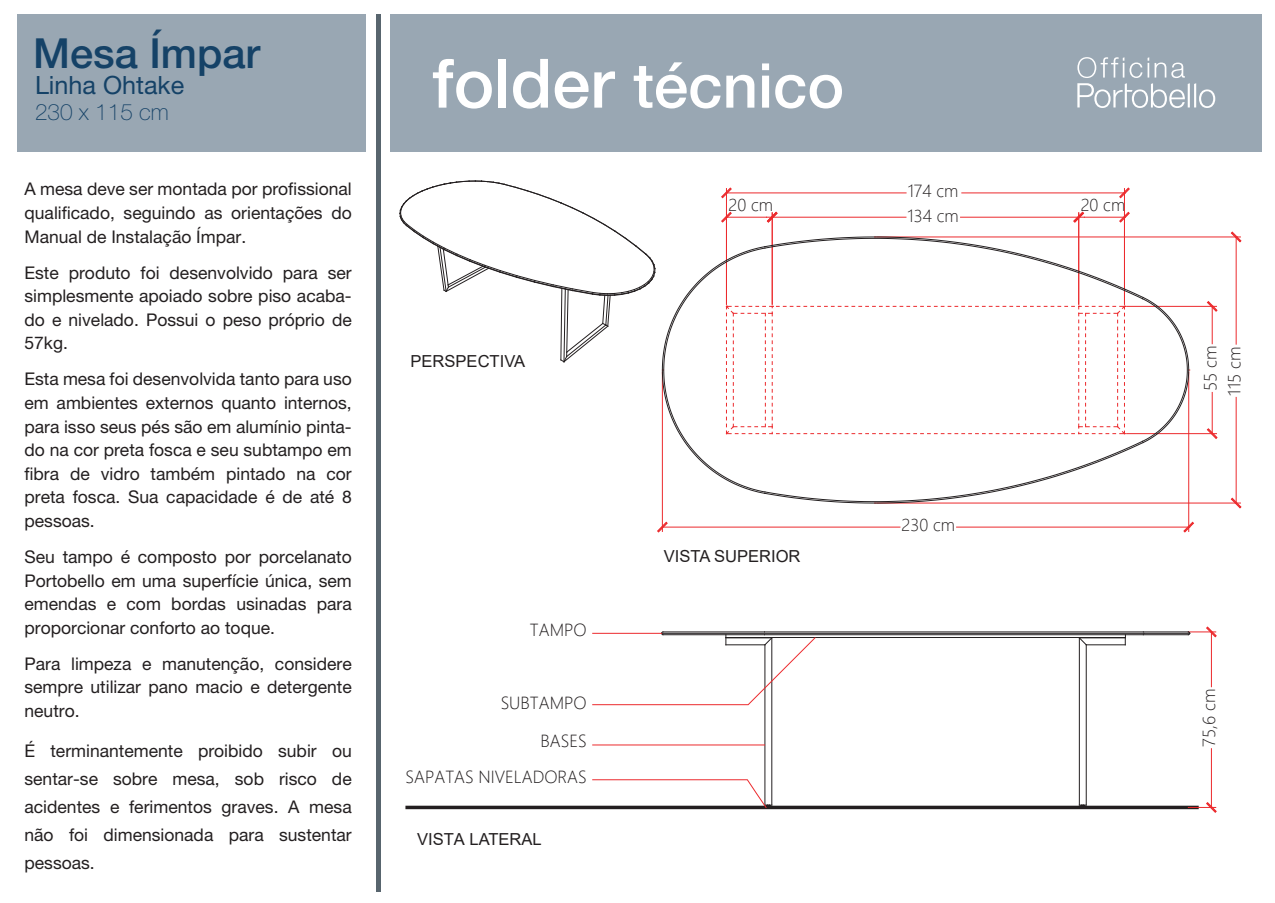
<style>
.page{position:relative;width:1275px;height:903px;background:#fff}
.page>*{position:absolute;margin:0;border:0;box-sizing:border-box;transform-origin:0 0}
.t1{font:500 61.95px "Helvetica Neue LT Pro";color:#fff}
.t2{font:500 41.48px "Helvetica Neue LT Pro";color:#154267}
.t3{font:25.2px "Helvetica Neue LT Pro";color:#154267}
.t4{font:100 22.57px "Helvetica Neue LT Pro";color:#154267}
.t5{font:17.5px/23.6px "Helvetica Neue LT Pro";color:#231f20;text-align:justify}
.t6{font:300 17.5px/38.1px "Segoe UI";color:#231f20;text-align:right}
.t7{font:16.62px "Arial";color:#231f20}
.s1{font-size:68.25px}
</style>
<div class="page">
<div style="left:390px;top:15px;width:872px;height:137px;background:#99a7b3"></div>
<div style="left:17px;top:15px;width:349px;height:137px;background:#99a7b3"></div>
<hr style="left:376px;top:15px;width:4px;height:877px;background:#58656e">
<svg style="left:1077px;top:57px;width:138px;height:51px"></svg>
<hr style="left:662px;top:372px;width:1px;height:159px;background:#ec2a2d">
<hr style="left:1188px;top:372px;width:1px;height:159px;background:#ec2a2d">
<hr style="left:662px;top:527px;width:238px;height:1px;background:#ec2a2d">
<hr style="left:957px;top:527px;width:232px;height:1px;background:#ec2a2d">
<svg style="left:657px;top:521px;width:11px;height:12px"></svg>
<svg style="left:1183px;top:521px;width:11px;height:12px"></svg>
<hr style="left:877px;top:503px;width:363px;height:1px;background:#ec2a2d">
<hr style="left:877px;top:236px;width:363px;height:1px;background:#ec2a2d">
<hr style="left:1236px;top:397px;width:1px;height:106px;background:#ec2a2d">
<hr style="left:1236px;top:237px;width:1px;height:107px;background:#ec2a2d">
<svg style="left:1230px;top:497px;width:12px;height:12px"></svg>
<svg style="left:1230px;top:231px;width:12px;height:12px"></svg>
<hr style="left:1127px;top:433px;width:89px;height:1px;background:#ec2a2d">
<hr style="left:1127px;top:306px;width:89px;height:1px;background:#ec2a2d">
<hr style="left:1212px;top:392px;width:1px;height:42px;background:#ec2a2d">
<hr style="left:1212px;top:306px;width:1px;height:38px;background:#ec2a2d">
<svg style="left:1206px;top:428px;width:12px;height:11px"></svg>
<svg style="left:1206px;top:301px;width:12px;height:11px"></svg>
<svg style="left:399px;top:181px;width:791px;height:323px"></svg>
<hr style="left:407px;top:806px;width:790px;height:3px;background:#231f20">
<hr style="left:1211px;top:632px;width:1px;height:55px;background:#ec2a2d">
<hr style="left:1211px;top:749px;width:1px;height:58px;background:#ec2a2d">
<svg style="left:1188px;top:801px;width:29px;height:12px"></svg>
<svg style="left:1187px;top:626px;width:30px;height:12px"></svg>
<svg style="left:1079px;top:804px;width:7px;height:2px"></svg>
<hr style="left:1079px;top:638px;width:1px;height:167px;background:#231f20">
<svg style="left:1078px;top:638px;width:9px;height:8px"></svg>
<hr style="left:1086px;top:645px;width:1px;height:160px;background:#231f20">
<hr style="left:1086px;top:644px;width:39px;height:1px;background:#231f20">
<hr style="left:771px;top:638px;width:1px;height:167px;background:#231f20">
<hr style="left:764px;top:645px;width:1px;height:160px;background:#231f20">
<svg style="left:1123px;top:635px;width:3px;height:10px"></svg>
<hr style="left:728px;top:637px;width:395px;height:1px;background:#231f20">
<hr style="left:764px;top:634px;width:379px;height:1px;background:#231f20">
<hr style="left:662px;top:633px;width:482px;height:1px;background:#231f20">
<hr style="left:1143px;top:634px;width:45px;height:1px;background:#231f20">
<hr style="left:1144px;top:633px;width:46px;height:1px;background:#231f20">
<hr style="left:764px;top:631px;width:379px;height:1px;background:#231f20">
<hr style="left:1143px;top:631px;width:45px;height:1px;background:#231f20">
<svg style="left:592px;top:631px;width:224px;height:74px"></svg>
<hr style="left:593px;top:744px;width:171px;height:1px;background:#ec2a2d">
<svg style="left:592px;top:779px;width:180px;height:29px"></svg>
<h2 class="t2" style="left:33px;top:29px;width:228px">Mesa Ímpar</h2>
<h3 class="t3" style="left:35px;top:70px;width:151px">Linha Ohtake</h3>
<p class="t4" style="left:35px;top:99px;width:135px">230 x 115 cm</p>
<p class="t5" style="left:24px;top:177px;width:329px">A mesa deve ser montada por profissional qualificado, seguindo as orientações do Manual de Instalação Ímpar.</p>
<p class="t5" style="left:24px;top:260px;width:329px">Este produto foi desenvolvido para ser simplesmente apoiado sobre piso acaba&shy;do e nivelado. Possui o peso próprio de 57kg.</p>
<p class="t5" style="left:24px;top:367px;width:329px">Esta mesa foi desenvolvida tanto para uso em ambientes externos quanto internos, para isso seus pés são em alumínio pinta&shy;do na cor preta fosca e seu subtampo em fibra de vidro também pintado na cor preta fosca. Sua capacidade é de até 8 pessoas.</p>
<p class="t5" style="left:24px;top:545px;width:329px">Seu tampo é composto por porcelanato Portobello em uma superfície única, sem emendas e com bordas usinadas para proporcionar conforto ao toque.</p>
<p class="t5" style="left:24px;top:651px;width:329px">Para limpeza e manutenção, considere sempre utilizar pano macio e detergente neutro.</p>
<p class="t5" style="left:24px;top:737px;width:329px;line-height:28px">É terminantemente proibido subir ou sentar-se sobre mesa, sob risco de acidentes e ferimentos graves. A mesa não foi dimensionada para sustentar pessoas.</p>
<h1 class="t1" style="left:432px;top:49px;width:413px"><span class="s1">folder</span> técnico</h1>
<p class="t7" style="left:410px;top:350px;width:116px">PERSPECTIVA</p>
<p class="t6" style="left:530px;top:609px;width:58px">TAMPO</p>
<p class="t6" style="left:501px;top:682px;width:88px">SUBTAMPO<br>BASES</p>
<p class="t6" style="left:406px;top:756px;width:183px">SAPATAS NIVELADORAS</p>
<p class="t7" style="left:417px;top:828px;width:126px">VISTA LATERAL</p>
<p class="t6" style="left:728px;top:184px;width:46px">20 cm</p>
<p class="t7" style="left:664px;top:545px;width:138px">VISTA SUPERIOR</p>
<p class="t6" style="left:908px;top:170px;width:52px">174 cm</p>
<p class="t6" style="left:908px;top:195px;width:52px">134 cm</p>
<p class="t6" style="left:901px;top:504px;width:55px">230 cm</p>
<p class="t6" style="left:1081px;top:184px;width:46px">20 cm</p>
<p class="t6" style="left:1189px;top:391px;width:47px;rotate:-90deg">55 cm</p>
<p class="t6" style="left:1213px;top:396px;width:50px;rotate:-90deg">115 cm</p>
<p class="t6" style="left:1188px;top:747px;width:60px;rotate:-90deg">75,6 cm</p>
</div>
